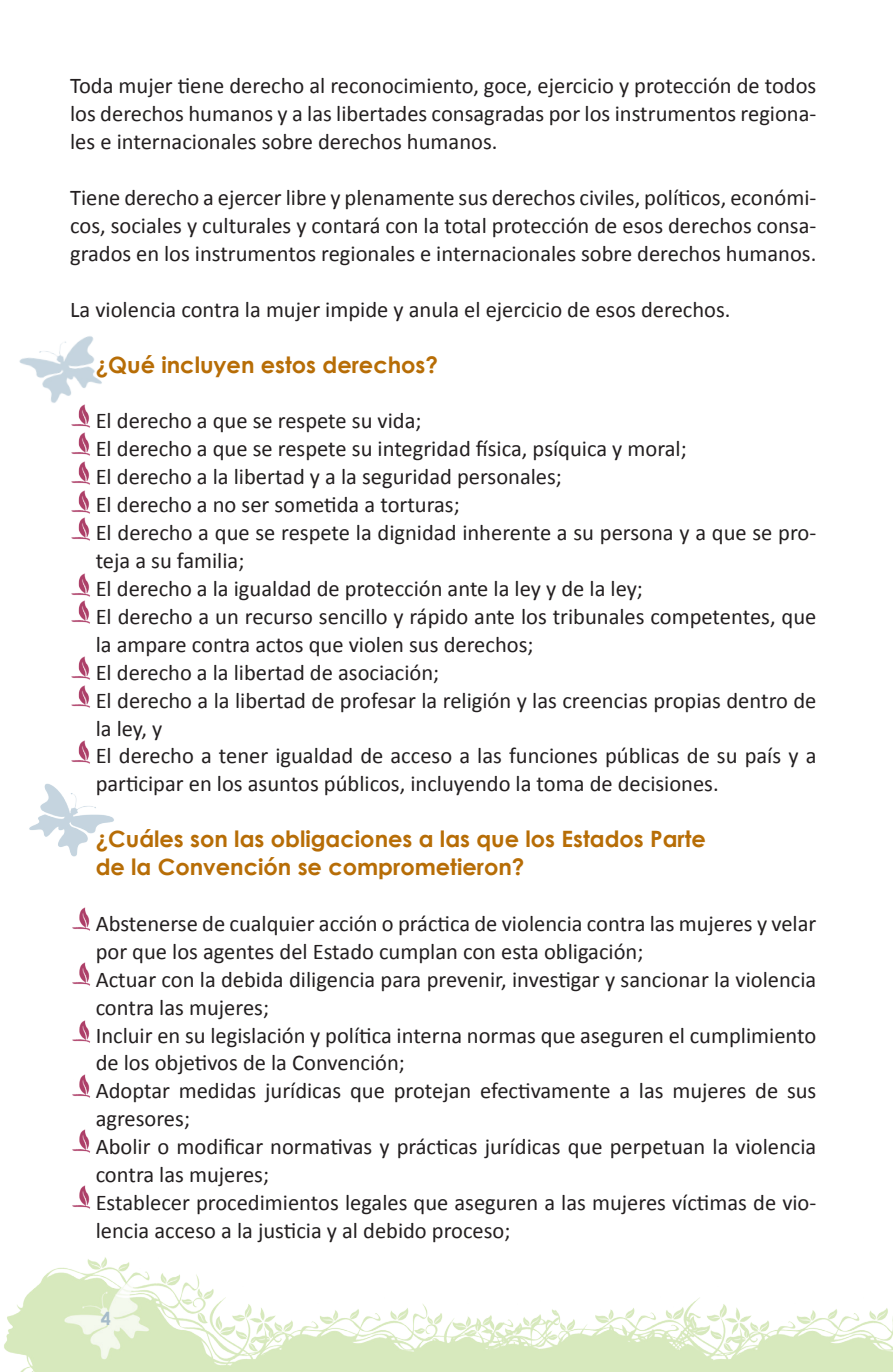
<style>
.page{position:relative;width:893px;height:1372px;background:#fff}
.page>*{position:absolute;margin:0;border:0;box-sizing:border-box;transform-origin:0 0}
.t1{font:22.5px/27.9px "Calibri";color:#231f20;text-align:justify}
.t2{font:700 22.5px/27.9px "Century Gothic";color:#b76d06}
.t3{font:700 18px "Century Gothic";color:#a5bbc9}
</style>
<div class="page">
<img style="left:4px;top:1257px;width:889px;height:114px">
<img style="left:19px;top:336px;width:83px;height:67px">
<img style="left:71px;top:404px;width:19px;height:24px">
<img style="left:71px;top:432px;width:19px;height:24px">
<img style="left:71px;top:461px;width:19px;height:24px">
<img style="left:71px;top:490px;width:19px;height:24px">
<img style="left:71px;top:517px;width:19px;height:24px">
<img style="left:71px;top:573px;width:19px;height:24px">
<img style="left:71px;top:600px;width:19px;height:24px">
<img style="left:71px;top:656px;width:19px;height:24px">
<img style="left:71px;top:685px;width:19px;height:23px">
<img style="left:71px;top:740px;width:19px;height:24px">
<img style="left:29px;top:783px;width:85px;height:74px">
<img style="left:72px;top:907px;width:19px;height:24px">
<img style="left:72px;top:962px;width:19px;height:24px">
<img style="left:72px;top:1020px;width:19px;height:23px">
<img style="left:72px;top:1074px;width:19px;height:24px">
<img style="left:72px;top:1129px;width:19px;height:24px">
<img style="left:72px;top:1185px;width:19px;height:24px">
<p class="t1" style="left:70px;top:71px;width:748px">Toda mujer tiene derecho al reconocimiento, goce, ejercicio y protección de todos los derechos humanos y a las libertades consagradas por los instrumentos regiona&shy;les e internacionales sobre derechos humanos.</p>
<p class="t1" style="left:70px;top:183px;width:748px">Tiene derecho a ejercer libre y plenamente sus derechos civiles, políticos, económi&shy;cos, sociales y culturales y contará con la total protección de esos derechos consa&shy;grados en los instrumentos regionales e internacionales sobre derechos humanos.</p>
<p class="t1" style="left:70px;top:294px;width:662px">La violencia contra la mujer impide y anula el ejercicio de esos derechos.</p>
<h5 class="t2" style="left:96px;top:350px;width:344px">¿Qué incluyen estos derechos?</h5>
<p class="t1" style="left:96px;top:406px;width:722px;text-align:left">El derecho a que se respete su vida;<br>El derecho a que se respete su integridad física, psíquica y moral;<br>El derecho a la libertad y a la seguridad personales;<br>El derecho a no ser sometida a torturas;<br>El derecho a que se respete la dignidad inherente a su persona y a que se pro&shy;teja a su familia;<br>El derecho a la igualdad de protección ante la ley y de la ley;<br>El derecho a un recurso sencillo y rápido ante los tribunales competentes, que la ampare contra actos que violen sus derechos;<br>El derecho a la libertad de asociación;<br>El derecho a la libertad de profesar la religión y las creencias propias dentro de la ley, y<br>El derecho a tener igualdad de acceso a las funciones públicas de su país y a</p>
<p class="t1" style="left:96px;top:768px;width:625px">participar en los asuntos públicos, incluyendo la toma de decisiones.</p>
<p class="t2" style="left:96px;top:824px;width:612px">¿Cuáles son las obligaciones a las que los Estados Parte de la Convención se comprometieron?</p>
<p class="t1" style="left:96px;top:908px;width:722px;text-align:left">Abstenerse de cualquier acción o práctica de violencia contra las mujeres y velar por que los agentes del Estado cumplan con esta obligación;<br>Actuar con la debida diligencia para prevenir, investigar y sancionar la violencia contra las mujeres;<br>Incluir en su legislación y política interna normas que aseguren el cumplimiento de los objetivos de la Convención;<br>Adoptar medidas jurídicas que protejan efectivamente a las mujeres de sus agresores;<br>Abolir o modificar normativas y prácticas jurídicas que perpetuan la violencia contra las mujeres;<br>Establecer procedimientos legales que aseguren a las mujeres víctimas de vio&shy;lencia acceso a la justicia y al debido proceso;</p>
<p class="t3" style="left:101px;top:1306px;width:12px">4</p>
</div>
